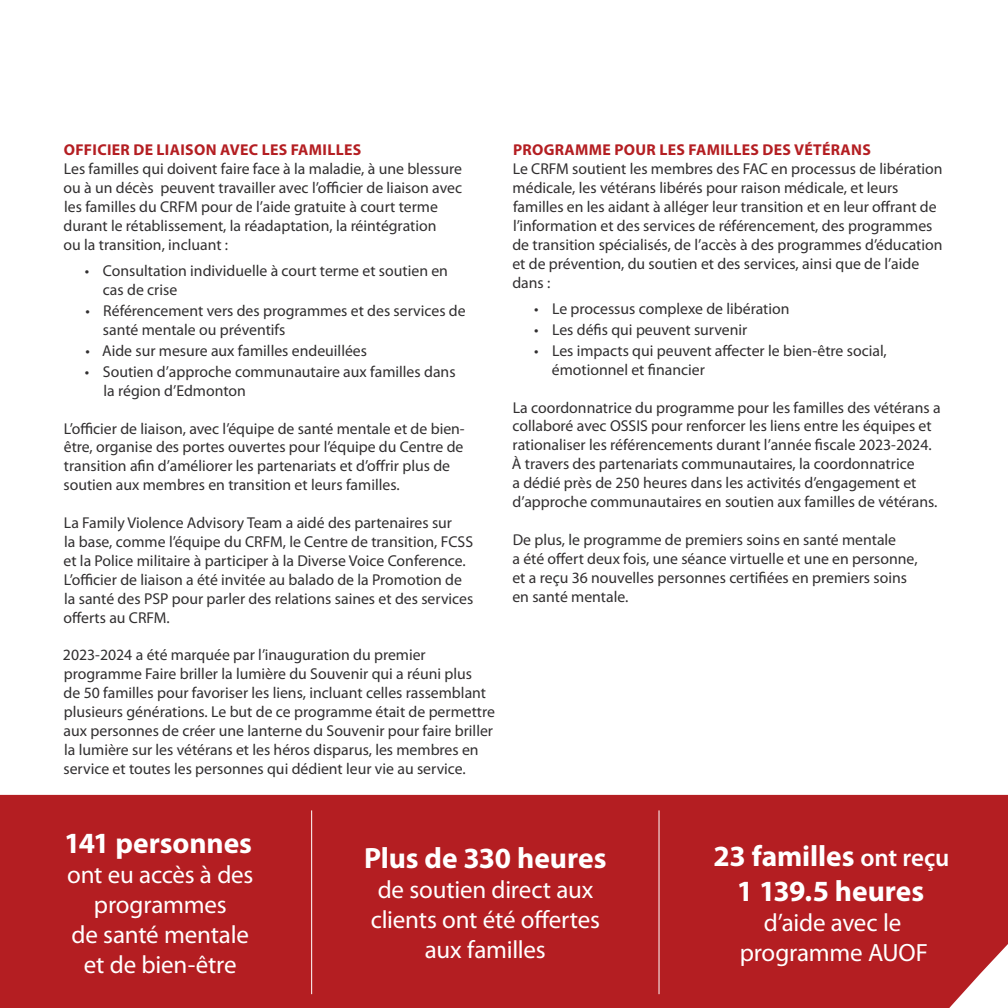
<style>
.page{position:relative;width:1008px;height:1008px;background:#fff}
.page>*{position:absolute;margin:0;border:0;box-sizing:border-box;transform-origin:0 0}
.t1{font:700 29.4px "Myriad Pro";letter-spacing:-.005em;color:#fff}
.t2{font:25.03px/30.1px "Myriad Pro";letter-spacing:-.01em;color:#fff;text-align:center}
.t3{font:15.75px/18.9px "Myriad Pro";color:#312f30}
.t4{font:700 15.75px "Myriad Pro";letter-spacing:.02em;color:#b41e22}
.s1{font-weight:600;font-size:25.03px}
</style>
<div class="page">
<div style="left:0;top:795px;width:1008px;height:213px;background:#b41e22"></div>
<hr style="left:311px;top:810px;width:1px;height:184px;background:#fff">
<hr style="left:659px;top:810px;width:1px;height:184px;background:#fff">
<p class="t4" style="left:64px;top:140px;width:299px">OFFICIER DE LIAISON AVEC LES FAMILLES</p>
<p class="t3" style="left:64px;top:159px;width:400px">Les familles qui doivent faire face à la maladie, à une blessure</p>
<p class="t3" style="left:64px;top:178px;width:400px">ou à un décès peuvent travailler avec l’officier de liaison avec</p>
<p class="t3" style="left:64px;top:197px;width:375px">les familles du CRFM pour de l’aide gratuite à court terme</p>
<p class="t3" style="left:64px;top:216px;width:374px">durant le rétablissement, la réadaptation, la réintégration</p>
<p class="t3" style="left:64px;top:235px;width:166px">ou la transition, incluant :</p>
<p class="t3" style="left:103px;top:261px;width:347px;text-indent:-18px">• Consultation individuelle à court terme et soutien en cas de crise</p>
<p class="t3" style="left:103px;top:301px;width:364px;text-indent:-18px">• Référencement vers des programmes et des services de santé mentale ou préventifs</p>
<p class="t3" style="left:85px;top:341px;width:283px">• Aide sur mesure aux familles endeuillées</p>
<p class="t3" style="left:104px;top:362px;width:354px;text-indent:-19px">• Soutien d’approche communautaire aux familles dans la région d’Edmonton</p>
<p class="t3" style="left:64px;top:419px;width:403px">L’officier de liaison, avec l’équipe de santé mentale et de bien&shy;être, organise des portes ouvertes pour l’équipe du Centre de transition afin d’améliorer les partenariats et d’offrir plus de soutien aux membres en transition et leurs familles.</p>
<p class="t3" style="left:64px;top:513px;width:390px">La Family Violence Advisory Team a aidé des partenaires sur</p>
<p class="t3" style="left:64px;top:532px;width:411px">la base, comme l’équipe du CRFM, le Centre de transition, FCSS et la Police militaire à participer à la Diverse Voice Conference.<br>L’officier de liaison a été invitée au balado de la Promotion de la santé des PSP pour parler des relations saines et des services offerts au CRFM.</p>
<p class="t3" style="left:63px;top:645px;width:434px">2023-2024 a été marquée par l’inauguration du premier programme Faire briller la lumière du Souvenir qui a réuni plus<br>de 50 familles pour favoriser les liens, incluant celles rassemblant plusieurs générations. Le but de ce programme était de permettre aux personnes de créer une lanterne du Souvenir pour faire briller la lumière sur les vétérans et les héros disparus, les membres en service et toutes les personnes qui dédient leur vie au service.</p>
<p class="t4" style="left:513px;top:140px;width:359px">PROGRAMME POUR LES FAMILLES DES VÉTÉRANS</p>
<p class="t3" style="left:512px;top:159px;width:432px">Le CRFM soutient les membres des FAC en processus de libération médicale, les vétérans libérés pour raison médicale, et leurs familles en les aidant à alléger leur transition et en leur offrant de l’information et des services de référencement, des programmes de transition spécialisés, de l’accès à des programmes d’éducation et de prévention, du soutien et des services, ainsi que de l’aide dans :</p>
<p class="t3" style="left:534px;top:299px;width:257px">• Le processus complexe de libération</p>
<p class="t3" style="left:534px;top:320px;width:215px">• Les défis qui peuvent survenir</p>
<p class="t3" style="left:552px;top:341px;width:337px;text-indent:-18px">• Les impacts qui peuvent affecter le bien-être social, émotionnel et financier</p>
<p class="t3" style="left:512px;top:398px;width:430px">La coordonnatrice du programme pour les familles des vétérans a collaboré avec OSSIS pour renforcer les liens entre les équipes et rationaliser les référencements durant l’année fiscale 2023-2024.<br>À travers des partenariats communautaires, la coordonnatrice<br>a dédié près de 250 heures dans les activités d’engagement et d’approche communautaires en soutien aux familles de vétérans.</p>
<p class="t3" style="left:513px;top:530px;width:385px">De plus, le programme de premiers soins en santé mentale</p>
<p class="t3" style="left:512px;top:549px;width:407px">a été offert deux fois, une séance virtuelle et une en personne,</p>
<p class="t3" style="left:512px;top:568px;width:396px">et a reçu 36 nouvelles personnes certifiées en premiers soins</p>
<p class="t3" style="left:512px;top:587px;width:118px">en santé mentale.</p>
<p class="t1" style="left:64px;top:824px;width:189px">141 personnes</p>
<p class="t2" style="left:67px;top:859px;width:188px">ont eu accès à des programmes</p>
<p class="t2" style="left:72px;top:920px;width:179px">de santé mentale</p>
<p class="t2" style="left:84px;top:950px;width:154px">et de bien-être</p>
<p class="t1" style="left:364px;top:839px;width:244px">Plus de 330 heures</p>
<p class="t2" style="left:371px;top:874px;width:231px">de soutien direct aux clients ont été offertes aux familles</p>
<p class="t1" style="left:714px;top:837px;width:237px">23 familles <span class="s1">ont reçu</span></p>
<p class="t1" style="left:737px;top:872px;width:189px">1 139.5 heures</p>
<p class="t2" style="left:764px;top:907px;width:139px">d’aide avec le</p>
<p class="t2" style="left:740px;top:937px;width:190px">programme AUOF</p>
</div>
